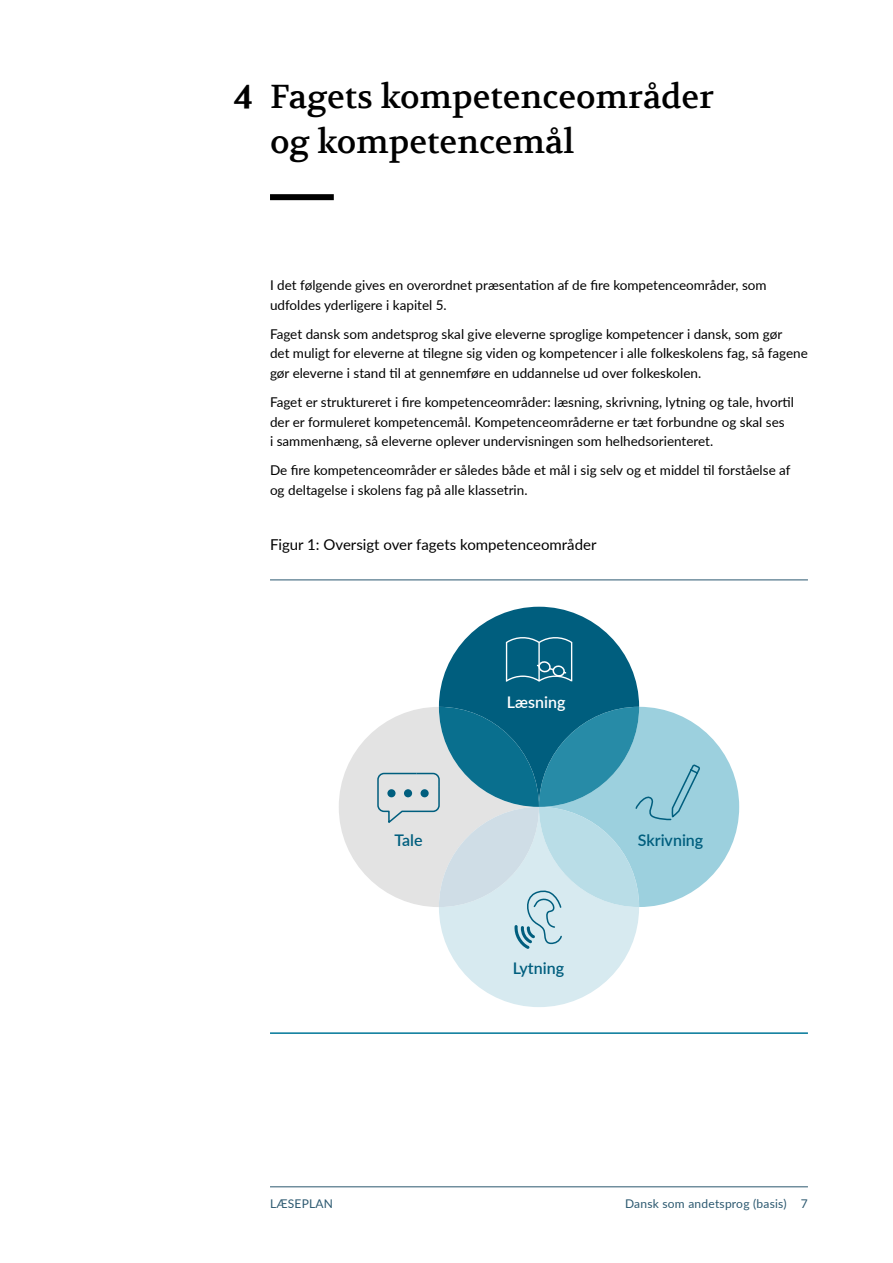
<style>
.page{position:relative;width:893px;height:1263px;background:#fff}
.page>*{position:absolute;margin:0;border:0;box-sizing:border-box;transform-origin:0 0}
.t1{font:33px/45px "Volkhov";color:#000}
.t2{font:700 33px "Volkhov";color:#000}
.t3{font:600 16.05px "Lato";color:#005e7e}
.t4{font:600 16.05px "Lato";color:#fff}
.t5{font:15px "Lato";color:#000}
.t6{font:13.5px/19.5px "Lato";color:#000}
.t7{font:12px "Lato";letter-spacing:.02em;color:#2b586f}
</style>
<div class="page">
<div style="left:270px;top:194px;width:64px;height:6px;background:#000"></div>
<hr style="left:270px;top:579px;width:538px;height:1px;background:#2b586f">
<div style="left:539px;top:707px;width:200px;height:200px;background:#9cd0de;border-radius:100px"></div>
<svg style="left:339px;top:607px;width:362px;height:400px"></svg>
<hr style="left:270px;top:1032px;width:538px;height:2px;background:#007798">
<hr style="left:270px;top:1186px;width:538px;height:1px;background:#2b586f">
<h1 class="t2" style="left:234px;top:77px;width:21px">4</h1>
<h1 class="t1" style="left:270px;top:75px;width:446px">Fagets kompetenceområder og kompetencemål</h1>
<p class="t6" style="left:270px;top:275px;width:498px">I det følgende gives en overordnet præsentation af de fire kompetenceområder, som udfoldes yderligere i kapitel 5.</p>
<p class="t6" style="left:270px;top:324px;width:539px">Faget dansk som andetsprog skal give eleverne sproglige kompetencer i dansk, som gør<br>det muligt for eleverne at tilegne sig viden og kompetencer i alle folkeskolens fag, så fagene gør eleverne i stand til at gennemføre en uddannelse ud over folkeskolen.</p>
<p class="t6" style="left:270px;top:392px;width:526px">Faget er struktureret i fire kompetenceområder: læsning, skrivning, lytning og tale, hvortil der er formuleret kompetencemål. Kompetenceområderne er tæt forbundne og skal ses<br>i sammenhæng, så eleverne oplever undervisningen som helhedsorienteret.</p>
<p class="t6" style="left:270px;top:460px;width:522px">De fire kompetenceområder er således både et mål i sig selv og et middel til forståelse af og deltagelse i skolens fag på alle klassetrin.</p>
<p class="t5" style="left:270px;top:534px;width:328px">Figur 1: Oversigt over fagets kompetenceområder</p>
<p class="t3" style="left:394px;top:828px;width:30px">Tale</p>
<p class="t4" style="left:507px;top:691px;width:60px">Læsning</p>
<p class="t3" style="left:513px;top:956px;width:53px">Lytning</p>
<p class="t3" style="left:638px;top:828px;width:67px">Skrivning</p>
<p class="t7" style="left:270px;top:1195px;width:65px">LÆSEPLAN</p>
<p class="t7" style="left:625px;top:1195px;width:184px">Dansk som andetsprog (basis) 7</p>
</div>
